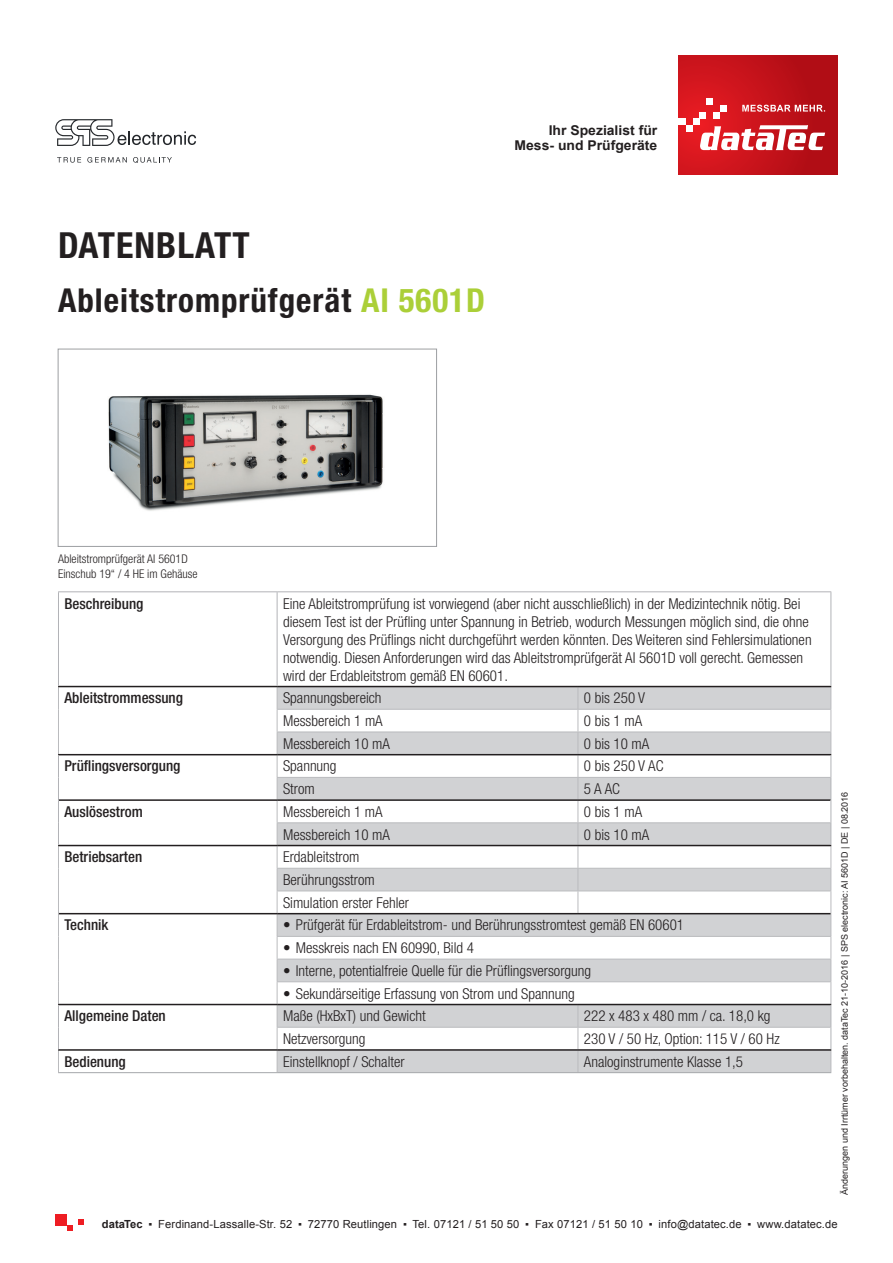
<style>
.page{position:relative;width:893px;height:1263px;background:#fff}
.page>*{position:absolute;margin:0;border:0;box-sizing:border-box;transform-origin:0 0}
.t1{font:700 condensed 36px "Helvetica Neue LT Pro";letter-spacing:.03em;color:#231f20}
.t2{font:700 condensed 33px "Helvetica Neue LT Pro";letter-spacing:.03em;color:#231f20}
.t3{font:300 condensed 15px/18px "Helvetica Neue LT Pro";color:#231f20}
.t4{font:500 condensed 15px "Helvetica Neue LT Pro";color:#231f20}
.t5{font:700 13.5px/15px "Arial";color:#231f20;text-align:right}
.t6{font:300 condensed 12px/15px "Helvetica Neue LT Pro";color:#231f20}
.t7{font:11.25px "Arial";letter-spacing:.01em;color:#231f20}
.t8{font:9px "Arial";color:#231f20}
.s1{color:#abcf38}
.s2{font-weight:700}
</style>
<div class="page">
<div style="left:55px;top:1214px;width:12px;height:11px;background:#ee1d23"></div>
<svg style="left:67px;top:1219px;width:17px;height:12px"></svg>
<svg style="left:679px;top:55px;width:159px;height:119px;background:#cc2e35"></svg>
<svg style="left:55px;top:119px;width:141px;height:27px"></svg>
<svg style="left:57px;top:157px;width:24px;height:6px"></svg>
<svg style="left:87px;top:157px;width:40px;height:6px"></svg>
<svg style="left:133px;top:157px;width:39px;height:6px"></svg>
<svg style="left:278px;top:687px;width:552px;height:385px;fill:#d1d2d4"></svg>
<hr style="left:277px;top:709px;width:301px;height:1px;background:#babbbe">
<hr style="left:578px;top:709px;width:253px;height:1px;background:#babbbe">
<hr style="left:277px;top:732px;width:301px;height:1px;background:#babbbe">
<hr style="left:578px;top:732px;width:253px;height:1px;background:#babbbe">
<hr style="left:277px;top:777px;width:301px;height:1px;background:#babbbe">
<hr style="left:578px;top:777px;width:252px;height:1px;background:#babbbe">
<hr style="left:277px;top:822px;width:301px;height:1px;background:#babbbe">
<hr style="left:578px;top:822px;width:252px;height:1px;background:#babbbe">
<hr style="left:277px;top:868px;width:301px;height:1px;background:#babbbe">
<hr style="left:578px;top:868px;width:253px;height:1px;background:#babbbe">
<hr style="left:277px;top:890px;width:301px;height:1px;background:#babbbe">
<hr style="left:578px;top:890px;width:253px;height:1px;background:#babbbe">
<svg style="left:578px;top:687px;width:1px;height:226px"></svg>
<hr style="left:277px;top:936px;width:301px;height:1px;background:#babbbe">
<hr style="left:578px;top:936px;width:253px;height:1px;background:#babbbe">
<hr style="left:277px;top:959px;width:301px;height:1px;background:#babbbe">
<hr style="left:578px;top:959px;width:253px;height:1px;background:#babbbe">
<hr style="left:277px;top:981px;width:301px;height:1px;background:#babbbe">
<hr style="left:578px;top:981px;width:253px;height:1px;background:#babbbe">
<svg style="left:277px;top:687px;width:1px;height:385px"></svg>
<svg style="left:578px;top:1005px;width:1px;height:67px"></svg>
<hr style="left:58px;top:686px;width:219px;height:1px;background:#231f20">
<hr style="left:277px;top:686px;width:301px;height:1px;background:#231f20">
<hr style="left:578px;top:686px;width:253px;height:1px;background:#231f20">
<hr style="left:58px;top:1049px;width:219px;height:2px;background:#231f20">
<hr style="left:277px;top:1049px;width:301px;height:2px;background:#231f20">
<hr style="left:578px;top:1049px;width:253px;height:2px;background:#231f20">
<hr style="left:59px;top:913px;width:218px;height:1px;background:#231f20">
<hr style="left:277px;top:913px;width:301px;height:1px;background:#231f20">
<hr style="left:578px;top:913px;width:252px;height:1px;background:#231f20">
<hr style="left:58px;top:845px;width:219px;height:1px;background:#231f20">
<hr style="left:277px;top:845px;width:301px;height:1px;background:#231f20">
<hr style="left:578px;top:845px;width:253px;height:1px;background:#231f20">
<hr style="left:58px;top:591px;width:219px;height:1px;background:#b2b3b7">
<hr style="left:58px;top:592px;width:1px;height:94px;background:#b2b3b7">
<hr style="left:277px;top:591px;width:301px;height:1px;background:#b2b3b7">
<hr style="left:277px;top:592px;width:1px;height:94px;background:#b2b3b7">
<hr style="left:578px;top:591px;width:253px;height:1px;background:#b2b3b7">
<hr style="left:830px;top:592px;width:1px;height:94px;background:#b2b3b7">
<hr style="left:58px;top:1004px;width:219px;height:1px;background:#231f20">
<hr style="left:277px;top:1004px;width:301px;height:1px;background:#231f20">
<hr style="left:578px;top:1004px;width:253px;height:1px;background:#231f20">
<hr style="left:58px;top:1072px;width:219px;height:1px;background:#a5a7aa">
<hr style="left:277px;top:1072px;width:301px;height:1px;background:#a5a7aa">
<hr style="left:578px;top:1072px;width:253px;height:1px;background:#a5a7aa">
<hr style="left:58px;top:754px;width:219px;height:1px;background:#231f20">
<hr style="left:277px;top:754px;width:301px;height:1px;background:#231f20">
<hr style="left:578px;top:754px;width:253px;height:1px;background:#231f20">
<hr style="left:59px;top:799px;width:218px;height:2px;background:#231f20">
<svg style="left:58px;top:687px;width:1px;height:385px"></svg>
<hr style="left:277px;top:799px;width:301px;height:2px;background:#231f20">
<hr style="left:578px;top:799px;width:252px;height:2px;background:#231f20">
<svg style="left:830px;top:687px;width:1px;height:385px"></svg>
<hr style="left:277px;top:1027px;width:301px;height:1px;background:#babbbe">
<hr style="left:578px;top:1027px;width:252px;height:1px;background:#babbbe">
<img style="left:108px;top:394px;width:275px;height:117px">
<div style="left:58px;top:349px;width:379px;height:198px;border:1px solid #9d9fa2"></div>
<h1 class="t1" style="left:58px;top:223px;width:193px">DATENBLATT</h1>
<h2 class="t2" style="left:58px;top:280px;width:428px">Ableitstromprüfgerät <span class="s1">AI 5601D</span></h2>
<p class="t5" style="left:515px;top:123px;width:144px">Ihr Spezialist für<br>Mess- und Prüfgeräte</p>
<p class="t6" style="left:58px;top:551px;width:141px">Ableitstromprüfgerät AI 5601D<br>Einschub 19“ / 4 HE im Gehäuse</p>
<p class="t4" style="left:64px;top:594px;width:80px">Beschreibung</p>
<p class="t3" style="left:283px;top:594px;width:530px">Eine Ableitstromprüfung ist vorwiegend (aber nicht ausschließlich) in der Medizintechnik nötig. Bei diesem Test ist der Prüfling unter Spannung in Betrieb, wodurch Messungen möglich sind, die ohne Versorgung des Prüflings nicht durchgeführt werden könnten. Des Weiteren sind Fehlersimulationen notwendig. Diesen Anforderungen wird das Ableitstromprüfgerät AI 5601D voll gerecht. Gemessen wird der Erdableitstrom gemäß EN 60601.</p>
<p class="t4" style="left:64px;top:689px;width:120px">Ableitstrommessung</p>
<p class="t3" style="left:283px;top:689px;width:100px">Spannungsbereich</p>
<p class="t3" style="left:584px;top:689px;width:63px">0 bis 250 V</p>
<p class="t3" style="left:283px;top:712px;width:101px">Messbereich 1 mA</p>
<p class="t3" style="left:584px;top:712px;width:60px">0 bis 1 mA</p>
<p class="t3" style="left:283px;top:734px;width:108px">Messbereich 10 mA</p>
<p class="t3" style="left:584px;top:734px;width:67px">0 bis 10 mA</p>
<p class="t4" style="left:64px;top:757px;width:117px">Prüflingsversorgung</p>
<p class="t3" style="left:283px;top:757px;width:55px">Spannung</p>
<p class="t3" style="left:584px;top:757px;width:81px">0 bis 250 V AC</p>
<p class="t3" style="left:283px;top:780px;width:33px">Strom</p>
<p class="t3" style="left:584px;top:780px;width:38px">5 A AC</p>
<p class="t4" style="left:64px;top:802px;width:80px">Auslösestrom</p>
<p class="t3" style="left:283px;top:802px;width:101px">Messbereich 1 mA</p>
<p class="t3" style="left:584px;top:802px;width:60px">0 bis 1 mA</p>
<p class="t3" style="left:283px;top:825px;width:108px">Messbereich 10 mA</p>
<p class="t3" style="left:584px;top:825px;width:67px">0 bis 10 mA</p>
<p class="t4" style="left:64px;top:848px;width:79px">Betriebsarten</p>
<p class="t3" style="left:283px;top:845px;width:128px;line-height:22.6px">Erdableitstrom<br>Berührungsstrom<br>Simulation erster Fehler</p>
<p class="t4" style="left:64px;top:916px;width:46px">Technik</p>
<p class="t3" style="left:283px;top:916px;width:403px">• Prüfgerät für Erdableitstrom- und Berührungsstromtest gemäß EN 60601</p>
<p class="t3" style="left:283px;top:939px;width:192px">• Messkreis nach EN 60990, Bild 4</p>
<p class="t3" style="left:283px;top:961px;width:310px">• Interne, potentialfreie Quelle für die Prüflingsversorgung</p>
<p class="t3" style="left:283px;top:984px;width:293px">• Sekundärseitige Erfassung von Strom und Spannung</p>
<p class="t4" style="left:64px;top:1007px;width:103px">Allgemeine Daten</p>
<p class="t3" style="left:283px;top:1007px;width:144px">Maße (HxBxT) und Gewicht</p>
<p class="t3" style="left:584px;top:1007px;width:188px">222 x 483 x 480 mm / ca. 18,0 kg</p>
<p class="t3" style="left:283px;top:1029px;width:84px">Netzversorgung</p>
<p class="t3" style="left:584px;top:1029px;width:197px">230 V / 50 Hz, Option: 115 V / 60 Hz</p>
<p class="t4" style="left:64px;top:1052px;width:63px">Bedienung</p>
<p class="t3" style="left:283px;top:1052px;width:123px">Einstellknopf / Schalter</p>
<p class="t3" style="left:584px;top:1052px;width:161px">Analoginstrumente Klasse 1,5</p>
<p class="t8" style="left:839px;top:1195px;width:405px;rotate:-90deg">Änderungen und Irrtümer vorbehalten. dataTec 21-10-2016 | SPS electronic: AI 5601D | DE | 08.2016</p>
<p class="t7" style="left:102px;top:1216px;width:737px"><span class="s2">dataTec</span> ▪ Ferdinand-Lassalle-Str. 52 ▪ 72770 Reutlingen ▪ Tel. 07121 / 51 50 50 ▪ Fax 07121 / 51 50 10 ▪ info@datatec.de ▪ www.datatec.de</p>
</div>
